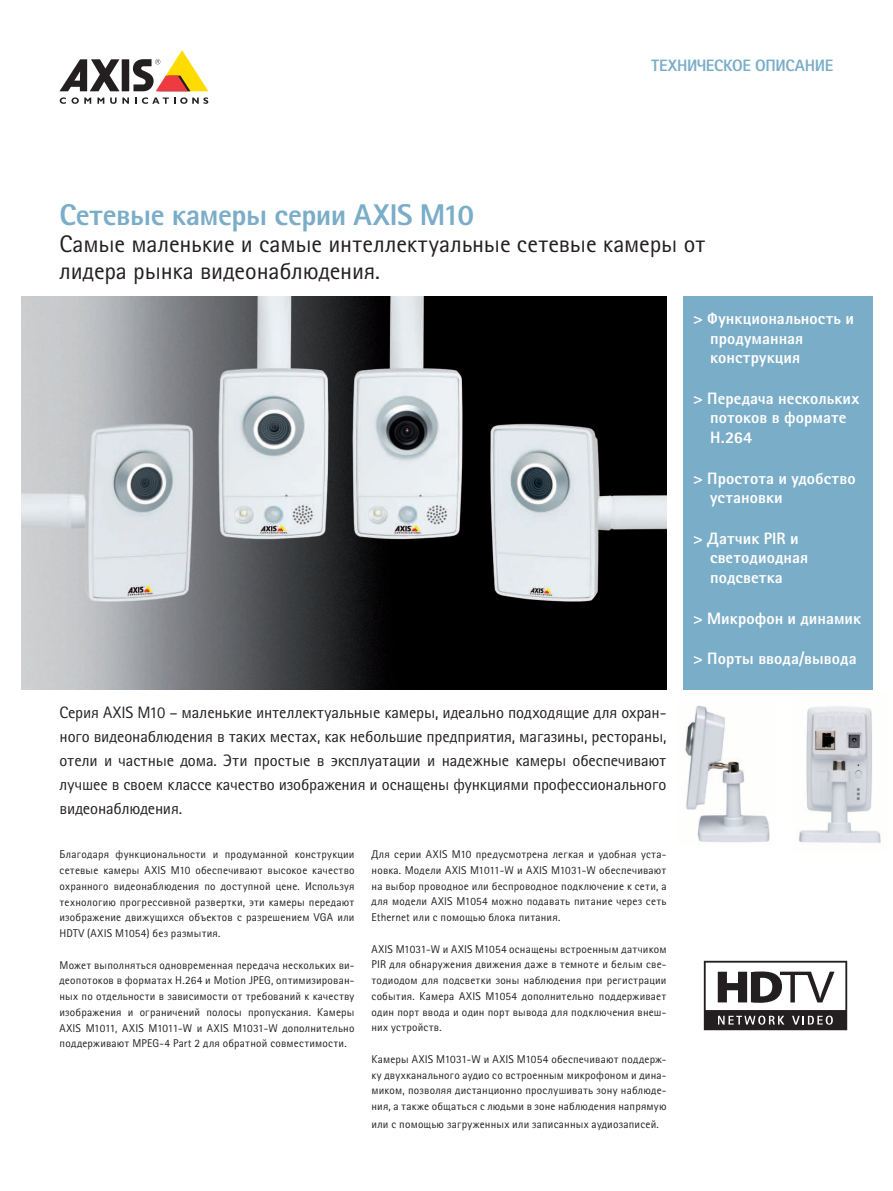
<style>
.page{position:relative;width:893px;height:1191px;background:#fff}
.page>*{position:absolute;margin:0;border:0;box-sizing:border-box;transform-origin:0 0}
.t1{font:800 30px "Rotis Sans Cyrillic";letter-spacing:-.015em;color:#7aadc8}
.t2{font:24px/27px "Rotis Sans Cyrillic";letter-spacing:-.005em;color:#231f20}
.t3{font:16.5px/24px "Rotis Sans Cyrillic";letter-spacing:-.01em;color:#231f20;text-align:justify}
.t4{font:800 16.5px/19.5px "Rotis Sans Cyrillic";letter-spacing:.005em;color:#fff}
.t5{font:800 16.5px "Rotis Sans Cyrillic";letter-spacing:-.02em;color:#7aadc8}
.t6{font:11.25px/15.8px "Rotis Sans Cyrillic";letter-spacing:.02em;color:#231f20;text-align:justify}
</style>
<div class="page">
<div style="left:122px;top:59px;width:7px;height:32px;background:#231f20"></div>
<svg style="left:60px;top:59px;width:60px;height:32px"></svg>
<svg style="left:133px;top:50px;width:75px;height:41px"></svg>
<svg style="left:60px;top:97px;width:31px;height:7px"></svg>
<svg style="left:97px;top:98px;width:7px;height:6px"></svg>
<svg style="left:110px;top:98px;width:19px;height:6px"></svg>
<svg style="left:135px;top:97px;width:73px;height:7px"></svg>
<div style="left:684px;top:296px;width:189px;height:393px;background:#7aadc8"></div>
<img style="left:21px;top:296px;width:645px;height:393px">
<img style="left:685px;top:705px;width:85px;height:138px">
<img style="left:799px;top:706px;width:82px;height:137px">
<svg style="left:704px;top:960px;width:143px;height:70px"></svg>
<h3 class="t5" style="left:652px;top:55px;width:183px">ТЕХНИЧЕСКОЕ ОПИСАНИЕ</h3>
<h1 class="t1" style="left:60px;top:195px;width:416px">Сетевые камеры серии AXIS M10</h1>
<h2 class="t2" style="left:60px;top:230px;width:648px">Самые маленькие и самые интеллектуальные сетевые камеры от лидера рынка видеонаблюдения.</h2>
<h3 class="t4" style="left:710px;top:308px;width:145px;text-indent:-17px">&gt; Функциональность и продуманная конструкция</h3>
<h3 class="t4" style="left:710px;top:388px;width:151px;text-indent:-17px">&gt; Передача нескольких потоков в формате<br>H.264</h3>
<h3 class="t4" style="left:710px;top:468px;width:147px;text-indent:-17px">&gt; Простота и удобство установки</h3>
<h3 class="t4" style="left:710px;top:528px;width:100px;text-indent:-17px">&gt; Датчик PIR и светодиодная подсветка</h3>
<h3 class="t4" style="left:693px;top:608px;width:169px">&gt; Микрофон и динамик</h3>
<h3 class="t4" style="left:693px;top:649px;width:165px">&gt; Порты ввода/вывода</h3>
<p class="t3" style="left:60px;top:700px;width:608px">Серия AXIS M10 – маленькие интеллектуальные камеры, идеально подходящие для охран&shy;ного видеонаблюдения в таких местах, как небольшие предприятия, магазины, рестораны, отели и частные дома. Эти простые в эксплуатации и надежные камеры обеспечивают лучшее в своем классе качество изображения и оснащены функциями профессионального видеонаблюдения.</p>
<p class="t6" style="left:60px;top:846px;width:296px">Благодаря функциональности и продуманной конструкции сетевые камеры AXIS M10 обеспечивают высокое качество охранного видеонаблюдения по доступной цене. Используя технологию прогрессивной развертки, эти камеры передают изображение движущихся объектов с разрешением VGA или HDTV (AXIS M1054) без размытия.</p>
<p class="t6" style="left:60px;top:957px;width:296px">Может выполняться одновременная передача нескольких ви&shy;деопотоков в форматах H.264 и Motion JPEG, оптимизирован&shy;ных по отдельности в зависимости от требований к качеству изображения и ограничений полосы пропускания. Камеры AXIS M1011, AXIS M1011-W и AXIS M1031-W дополнительно поддерживают MPEG-4 Part 2 для обратной совместимости.</p>
<p class="t6" style="left:372px;top:846px;width:297px">Для серии AXIS M10 предусмотрена легкая и удобная уста&shy;новка. Модели AXIS M1011-W и AXIS M1031-W обеспечивают на выбор проводное или беспроводное подключение к сети, а для модели AXIS M1054 можно подавать питание через сеть Ethernet или с помощью блока питания.</p>
<p class="t6" style="left:372px;top:941px;width:296px">AXIS M1031-W и AXIS M1054 оснащены встроенным датчиком PIR для обнаружения движения даже в темноте и белым све&shy;тодиодом для подсветки зоны наблюдения при регистрации события. Камера AXIS M1054 дополнительно поддерживает один порт ввода и один порт вывода для подключения внеш&shy;них устройств.</p>
<p class="t6" style="left:372px;top:1051px;width:296px">Камеры AXIS M1031-W и AXIS M1054 обеспечивают поддерж&shy;ку двухканального аудио со встроенным микрофоном и дина&shy;миком, позволяя дистанционно прослушивать зону наблюде&shy;ния, а также общаться с людьми в зоне наблюдения напрямую</p>
<p class="t6" style="left:372px;top:1116px;width:289px">или с помощью загруженных или записанных аудиозаписей.</p>
</div>
